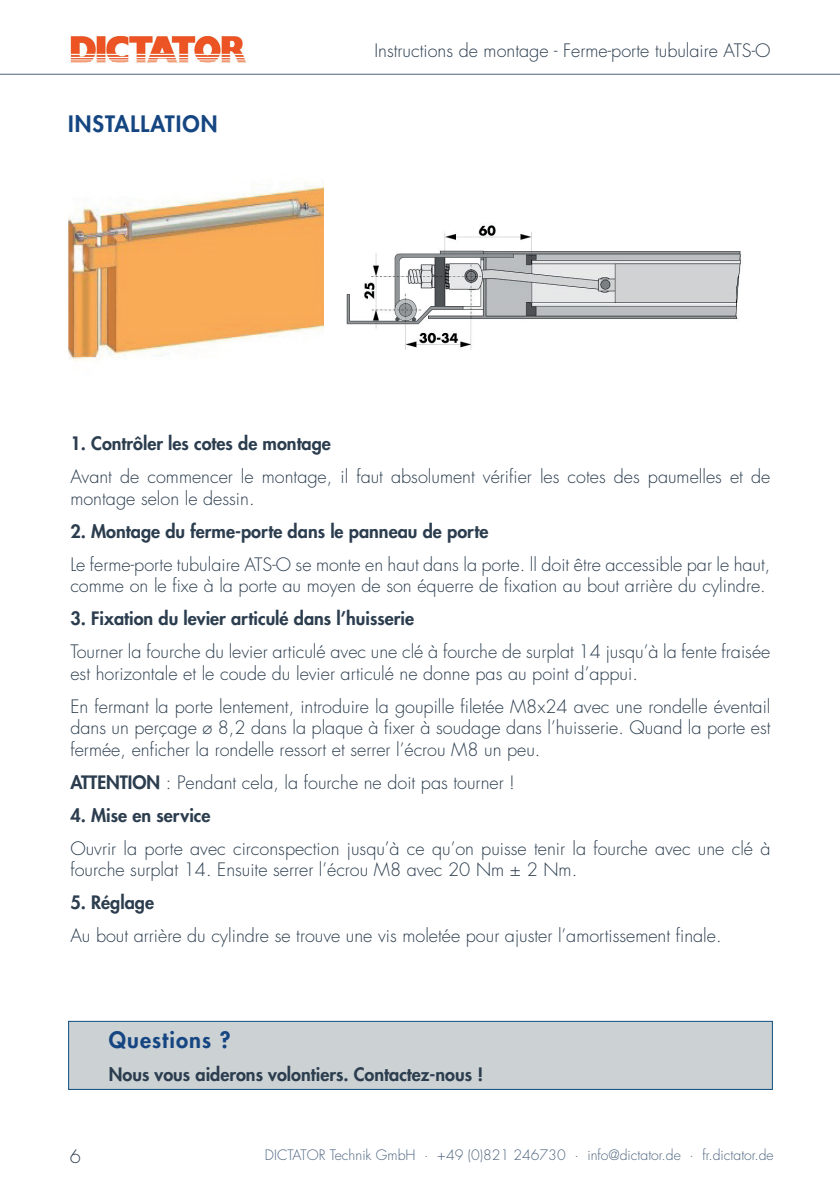
<style>
.page{position:relative;width:840px;height:1191px;background:#fff}
.page>*{position:absolute;margin:0;border:0;box-sizing:border-box;transform-origin:0 0}
.t1{font:800 22px "Futura Std";letter-spacing:.05em;color:#154682}
.t2{font:300 18px/21.6px "Futura Std";color:#2b3d4e}
.t3{font:800 18px "Futura Std";color:#2b3d4e}
.t4{font:300 14px "Futura Std";color:#4d647e}
.s1{font-weight:800}
</style>
<div class="page">
<img style="left:70px;top:37px;width:176px;height:25px">
<hr style="left:0;top:74px;width:839px;height:1px;background:#4d647e">
<div style="left:69px;top:1021px;width:703px;height:68px;background:#ccd1d4"></div>
<div style="left:68px;top:1020px;width:704px;height:70px;border:1px solid #0e5082"></div>
<img style="left:346px;top:225px;width:395px;height:125px">
<img style="left:68px;top:183px;width:255px;height:178px">
<p class="t1" style="left:68px;top:109px;width:151px">INSTALLATION</p>
<p class="t2" style="left:374px;top:40px;width:397px">Instructions de montage - Ferme-porte tubulaire ATS-O</p>
<p class="t3" style="left:70px;top:432px;width:262px">1. Contrôler les cotes de montage</p>
<p class="t2" style="left:70px;top:466px;width:701px">Avant de commencer le montage, il faut absolument vérifier les cotes des paumelles et de montage selon le dessin.</p>
<p class="t3" style="left:70px;top:520px;width:419px">2. Montage du ferme-porte dans le panneau de porte</p>
<p class="t2" style="left:70px;top:554px;width:701px">Le ferme-porte tubulaire ATS-O se monte en haut dans la porte. ll doit être accessible par le haut, comme on le fixe à la porte au moyen de son équerre de fixation au bout arrière du cylindre.</p>
<p class="t3" style="left:70px;top:607px;width:345px">3. Fixation du levier articulé dans l’huisserie</p>
<p class="t2" style="left:70px;top:641px;width:701px">Tourner la fourche du levier articulé avec une clé à fourche de surplat 14 jusqu’à la fente fraisée est horizontale et le coude du levier articulé ne donne pas au point d’appui.</p>
<p class="t2" style="left:70px;top:696px;width:701px;text-align:justify">En fermant la porte lentement, introduire la goupille filetée M8x24 avec une rondelle éventail dans un perçage ø 8,2 dans la plaque à fixer à soudage dans l’huisserie. Quand la porte est fermée, enficher la rondelle ressort et serrer l’écrou M8 un peu.</p>
<p class="t2" style="left:70px;top:772px;width:446px"><span class="s1">ATTENTION</span> : Pendant cela, la fourche ne doit pas tourner !</p>
<p class="t3" style="left:70px;top:804px;width:141px">4. Mise en service</p>
<p class="t2" style="left:70px;top:838px;width:701px">Ouvrir la porte avec circonspection jusqu’à ce qu’on puisse tenir la fourche avec une clé à fourche surplat 14. Ensuite serrer l’écrou M8 avec 20 Nm ± 2 Nm.</p>
<p class="t3" style="left:70px;top:891px;width:85px">5. Réglage</p>
<p class="t2" style="left:70px;top:925px;width:652px">Au bout arrière du cylindre se trouve une vis moletée pour ajuster l’amortissement finale.</p>
<p class="t1" style="left:109px;top:1026px;width:123px">Questions ?</p>
<p class="t3" style="left:109px;top:1062px;width:375px">Nous vous aiderons volontiers. Contactez-nous !</p>
<p class="t2" style="left:70px;top:1146px;width:13px">6</p>
<p class="t4" style="left:265px;top:1146px;width:510px">DICTATOR Technik GmbH · +49 (0)821 246730 · info@dictator.de · fr.dictator.de</p>
</div>
